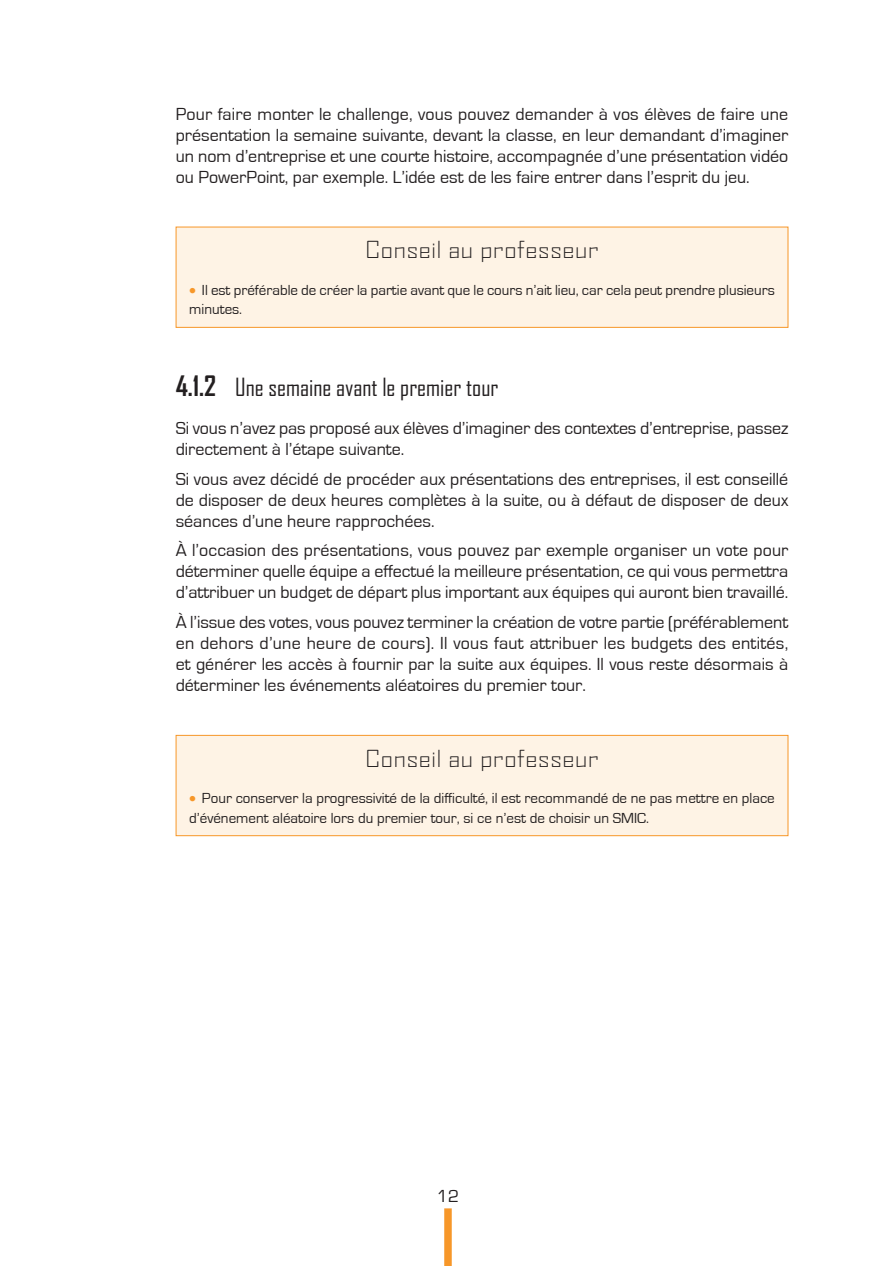
<style>
.page{position:relative;width:896px;height:1266px;background:#fff}
.page>*{position:absolute;margin:0;border:0;box-sizing:border-box;transform-origin:0 0}
.t1{font:24px "Agency FB";color:#231f20}
.t2{font:300 expanded 22.5px "Agency FB";color:#231f20}
.t3{font:18px/21px "Eurostile";color:#231f20;text-align:justify}
.t4{font:15px/19.5px "Eurostile";color:#231f20}
.s1{color:#f79729}
.s2{font-weight:700;font-size:27px}
</style>
<div class="page">
<div style="left:444px;top:1208px;width:7px;height:57px;background:#f79729"></div>
<div style="left:176px;top:227px;width:611px;height:100px;background:#fef3e5"></div>
<div style="left:176px;top:227px;width:612px;height:101px;border:1px solid #f79729"></div>
<div style="left:176px;top:735px;width:611px;height:100px;background:#fef3e5"></div>
<div style="left:176px;top:735px;width:612px;height:101px;border:1px solid #f79729"></div>
<p class="t3" style="left:176px;top:103px;width:614px">Pour faire monter le challenge, vous pouvez demander à vos élèves de faire une présentation la semaine suivante, devant la classe, en leur demandant d’imaginer un nom d’entreprise et une courte histoire, accompagnée d’une présentation vidéo ou PowerPoint, par exemple. L’idée est de les faire entrer dans l’esprit du jeu.</p>
<p class="t2" style="left:365px;top:237px;width:235px">Conseil au professeur</p>
<p class="t4" style="left:189px;top:280px;width:587px"><span class="s1">•</span> Il est préférable de créer la partie avant que le cours n’ait lieu, car cela peut prendre plusieurs minutes.</p>
<h1 class="t1" style="left:176px;top:374px;width:324px"><span class="s2">4.1.2</span> Une semaine avant le premier tour</h1>
<p class="t3" style="left:176px;top:418px;width:614px">Si vous n’avez pas proposé aux élèves d’imaginer des contextes d’entreprise, passez directement à l’étape suivante.</p>
<p class="t3" style="left:176px;top:469px;width:614px">Si vous avez décidé de procéder aux présentations des entreprises, il est conseillé de disposer de deux heures complètes à la suite, ou à défaut de disposer de deux séances d’une heure rapprochées.</p>
<p class="t3" style="left:176px;top:540px;width:614px">À l’occasion des présentations, vous pouvez par exemple organiser un vote pour déterminer quelle équipe a effectué la meilleure présentation, ce qui vous permettra d’attribuer un budget de départ plus important aux équipes qui auront bien travaillé.</p>
<p class="t3" style="left:176px;top:612px;width:614px">À l’issue des votes, vous pouvez terminer la création de votre partie (préférablement en dehors d’une heure de cours). Il vous faut attribuer les budgets des entités, et générer les accès à fournir par la suite aux équipes. Il vous reste désormais à déterminer les événements aléatoires du premier tour.</p>
<p class="t2" style="left:365px;top:745px;width:235px">Conseil au professeur</p>
<p class="t4" style="left:189px;top:788px;width:587px"><span class="s1">•</span> Pour conserver la progressivité de la difficulté, il est recommandé de ne pas mettre en place d’événement aléatoire lors du premier tour, si ce n’est de choisir un SMIC.</p>
<p class="t3" style="left:437px;top:1185px;width:24px">12</p>
</div>
